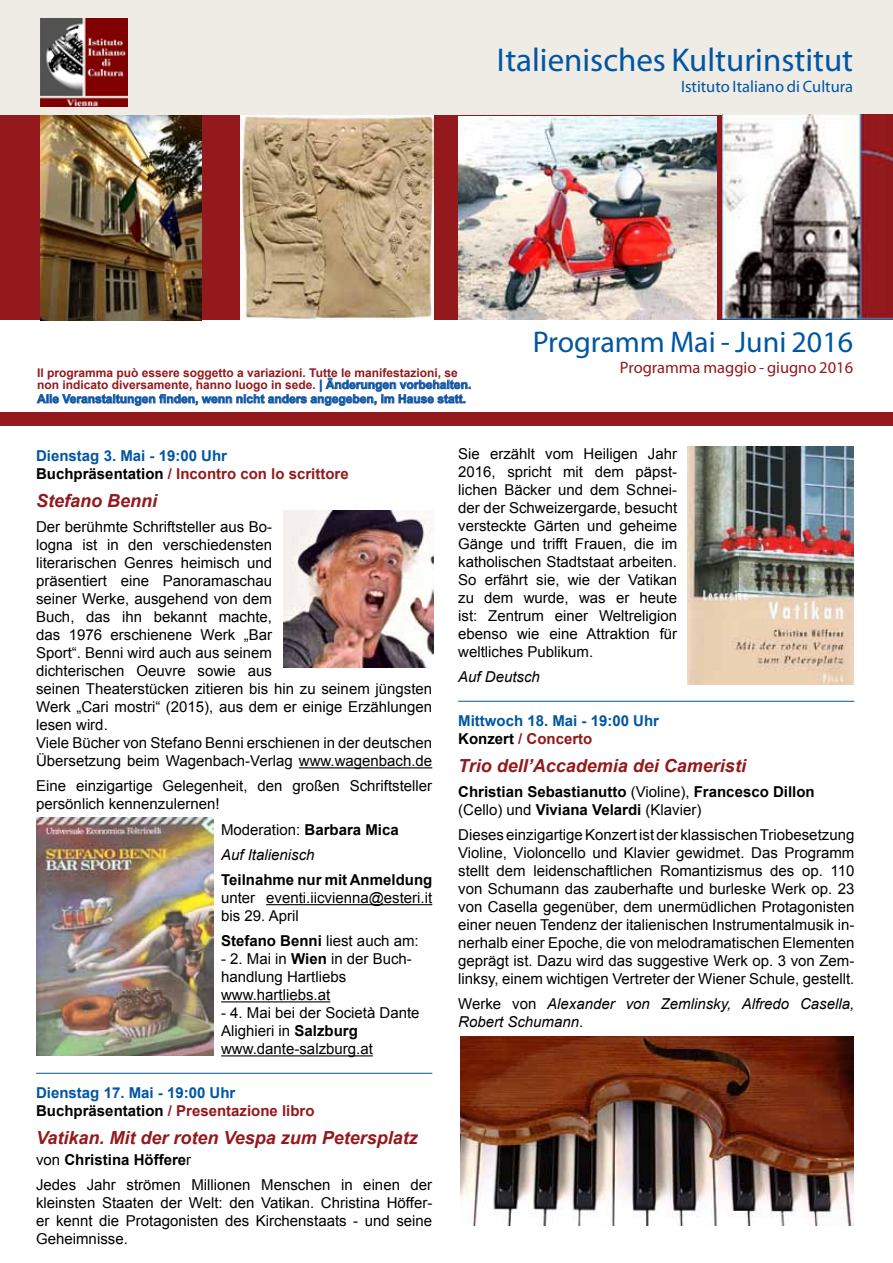
<style>
.page{position:relative;width:893px;height:1263px;background:#fff}
.page>*{position:absolute;margin:0;border:0;box-sizing:border-box;transform-origin:0 0}
.t1{font:33px "Myriad Pro";color:#0056a2}
.t2{font:30px "Myriad Pro";color:#0056a2}
.t3{font:italic 700 18px "Arial";color:#93191c}
.t4{font:16.5px "Myriad Pro";color:#93191c}
.t5{font:16.5px "Myriad Pro";color:#0056a2}
.t6{font:15px/18px "Arial";color:#000}
.t7{font:700 15px/18px "Arial";color:#000}
.t8{font:italic 15px/25.2px "Arial";color:#000}
.t9{font:700 15px/18px "Arial";color:#0056a2}
.t10{font:700 15px/18px "Arial";color:#93191c}
.t11{font:700 12px/12px "Arial";color:#93191c}
.t12{font:700 12px "Arial";color:#0056a2}
.s1{color:#0056a2}
.s2{color:#000}
.s3{font-style:normal}
.s4{font-weight:700;font-style:normal}
.s5{font-weight:400}
.s6{font-weight:700}
.s7{color:#93191c}
</style>
<div class="page">
<div style="left:0;top:115px;width:893px;height:204px;background:#93191c"></div>
<div style="left:0;top:412px;width:893px;height:14px;background:#93191c"></div>
<div style="left:0;top:0;width:893px;height:115px;background:#efebe5"></div>
<hr style="left:299px;top:767px;width:133px;height:1px;background:#000">
<hr style="left:266px;top:904px;width:166px;height:1px;background:#000">
<hr style="left:221px;top:1001px;width:109px;height:1px;background:#000">
<hr style="left:221px;top:1055px;width:152px;height:1px;background:#000">
<hr style="left:36px;top:1073px;width:396px;height:1px;background:#0056a2">
<svg style="left:36px;top:377px;width:434px;height:29px"></svg>
<img style="left:40px;top:116px;width:162px;height:204px">
<img style="left:722px;top:115px;width:171px;height:204px">
<img style="left:40px;top:18px;width:88px;height:88px">
<hr style="left:458px;top:701px;width:396px;height:1px;background:#0056a2">
<img style="left:241px;top:115px;width:193px;height:204px">
<img style="left:458px;top:116px;width:258px;height:203px">
<img style="left:284px;top:510px;width:149px;height:157px">
<img style="left:688px;top:446px;width:166px;height:239px">
<img style="left:460px;top:1036px;width:393px;height:190px">
<img style="left:37px;top:817px;width:177px;height:239px">
<h1 class="t1" style="left:497px;top:40px;width:358px">Italienisches Kulturinstitut</h1>
<p class="t5" style="left:681px;top:76px;width:174px">Istituto Italiano di Cultura</p>
<p class="t11" style="left:37px;top:367px;width:436px">Il programma può essere soggetto a variazioni. Tutte le manifestazioni, se non indicato diversamente, hanno luogo in sede. <span class="s1">| Änderungen vorbehalten.</span></p>
<p class="t12" style="left:37px;top:391px;width:430px">Alle Veranstaltungen finden, wenn nicht anders angegeben, im Hause statt.</p>
<h2 class="t2" style="left:533px;top:323px;width:322px">Programm Mai - Juni 2016</h2>
<p class="t4" style="left:620px;top:357px;width:235px">Programma maggio - giugno 2016</p>
<p class="t10" style="left:36px;top:447px;width:314px"><span class="s1">Dienstag 3. Mai - 19:00 Uhr<br></span><span class="s2">Buchpräsentation</span> / Incontro con lo scrittore</p>
<p class="t3" style="left:36px;top:489px;width:123px">Stefano Benni</p>
<p class="t6" style="left:36px;top:518px;width:398px">Der berühmte Schriftsteller aus Bo-<br>logna ist in den verschiedensten<br>literarischen Genres heimisch und<br>präsentiert eine Panoramaschau<br>seiner Werke, ausgehend von dem<br>Buch, das ihn bekannt machte,<br>das 1976 erschienene Werk „Bar<br>Sport“. Benni wird auch aus seinem<br>dichterischen Oeuvre sowie aus<br>seinen Theaterstücken zitieren bis hin zu seinem jüngsten Werk „Cari mostri“ (2015), aus dem er einige Erzählungen lesen wird.<br>Viele Bücher von Stefano Benni erschienen in der deutschen Übersetzung beim Wagenbach-Verlag www.wagenbach.de</p>
<p class="t6" style="left:36px;top:777px;width:398px">Eine einzigartige Gelegenheit, den großen Schriftsteller persönlich kennenzulernen!</p>
<p class="t8" style="left:221px;top:817px;width:179px"><span class="s3">Moderation:</span> <span class="s4">Barbara Mica<br></span>Auf Italienisch</p>
<p class="t7" style="left:221px;top:871px;width:213px">Teilnahme nur mit Anmeldung</p>
<p class="t6" style="left:221px;top:889px;width:213px">unter eventi.iicvienna@esteri.it bis 29. April</p>
<p class="t7" style="left:221px;top:932px;width:199px">Stefano Benni <span class="s5">liest auch am:</span></p>
<p class="t6" style="left:221px;top:950px;width:192px">- 2. Mai in <span class="s6">Wien</span> in der Buch&shy;handlung Hartliebs www.hartliebs.at</p>
<p class="t6" style="left:221px;top:1004px;width:200px">- 4. Mai bei der Società Dante<br>Alighieri in <span class="s6">Salzburg </span>www.dante-salzburg.at</p>
<p class="t9" style="left:36px;top:1084px;width:280px">Dienstag 17. Mai - 19:00 Uhr<br><span class="s2">Buchpräsentation</span> <span class="s7">/ Presentazione libro</span></p>
<p class="t3" style="left:36px;top:1125px;width:383px">Vatikan. Mit der roten Vespa zum Petersplatz</p>
<p class="t6" style="left:36px;top:1147px;width:398px;line-height:25.2px">von <span class="s6">Christina Höffere</span>r<br>Jedes Jahr strömen Millionen Menschen in einen der</p>
<p class="t6" style="left:36px;top:1194px;width:398px;text-align:justify">kleinsten Staaten der Welt: den Vatikan. Christina Höffer&shy;er kennt die Protagonisten des Kirchenstaats - und seine Geheimnisse.</p>
<p class="t6" style="left:458px;top:445px;width:220px;text-align:justify">Sie erzählt vom Heiligen Jahr 2016, spricht mit dem päpst&shy;lichen Bäcker und dem Schnei&shy;der der Schweizergarde, besucht versteckte Gärten und geheime Gänge und trifft Frauen, die im katholischen Stadtstaat arbeiten.<br>So erfährt sie, wie der Vatikan zu dem wurde, was er heute ist: Zentrum einer Weltreligion ebenso wie eine Attraktion für weltliches Publikum.</p>
<p class="t8" style="left:458px;top:665px;width:83px">Auf Deutsch</p>
<p class="t9" style="left:458px;top:712px;width:202px">Mittwoch 18. Mai - 19:00 Uhr<br><span class="s2">Konzert</span> <span class="s7">/ Concerto</span></p>
<p class="t3" style="left:458px;top:753px;width:289px">Trio dell’Accademia dei Cameristi</p>
<p class="t7" style="left:458px;top:783px;width:358px">Christian Sebastianutto <span class="s5">(Violine),</span> Francesco Dillon <span class="s5">(Cello) und</span> Viviana Velardi <span class="s5">(Klavier)</span></p>
<p class="t6" style="left:458px;top:826px;width:398px;text-align:justify">Dieses einzigartige Konzert ist der klassischen Triobesetzung Violine, Violoncello und Klavier gewidmet. Das Programm stellt dem leidenschaftlichen Romantizismus des op. 110 von Schumann das zauberhafte und burleske Werk op. 23 von Casella gegenüber, dem unermüdlichen Protagonisten einer neuen Tendenz der italienischen Instrumentalmusik in&shy;nerhalb einer Epoche, die von melodramatischen Elementen geprägt ist. Dazu wird das suggestive Werk op. 3 von Zem&shy;linksy, einem wichtigen Vertreter der Wiener Schule, gestellt.</p>
<p class="t8" style="left:458px;top:995px;width:398px;line-height:18px"><span class="s3">Werke von</span> Alexander von Zemlinsky, Alfredo Casella,<br>Robert Schumann<span class="s3">.</span></p>
</div>
